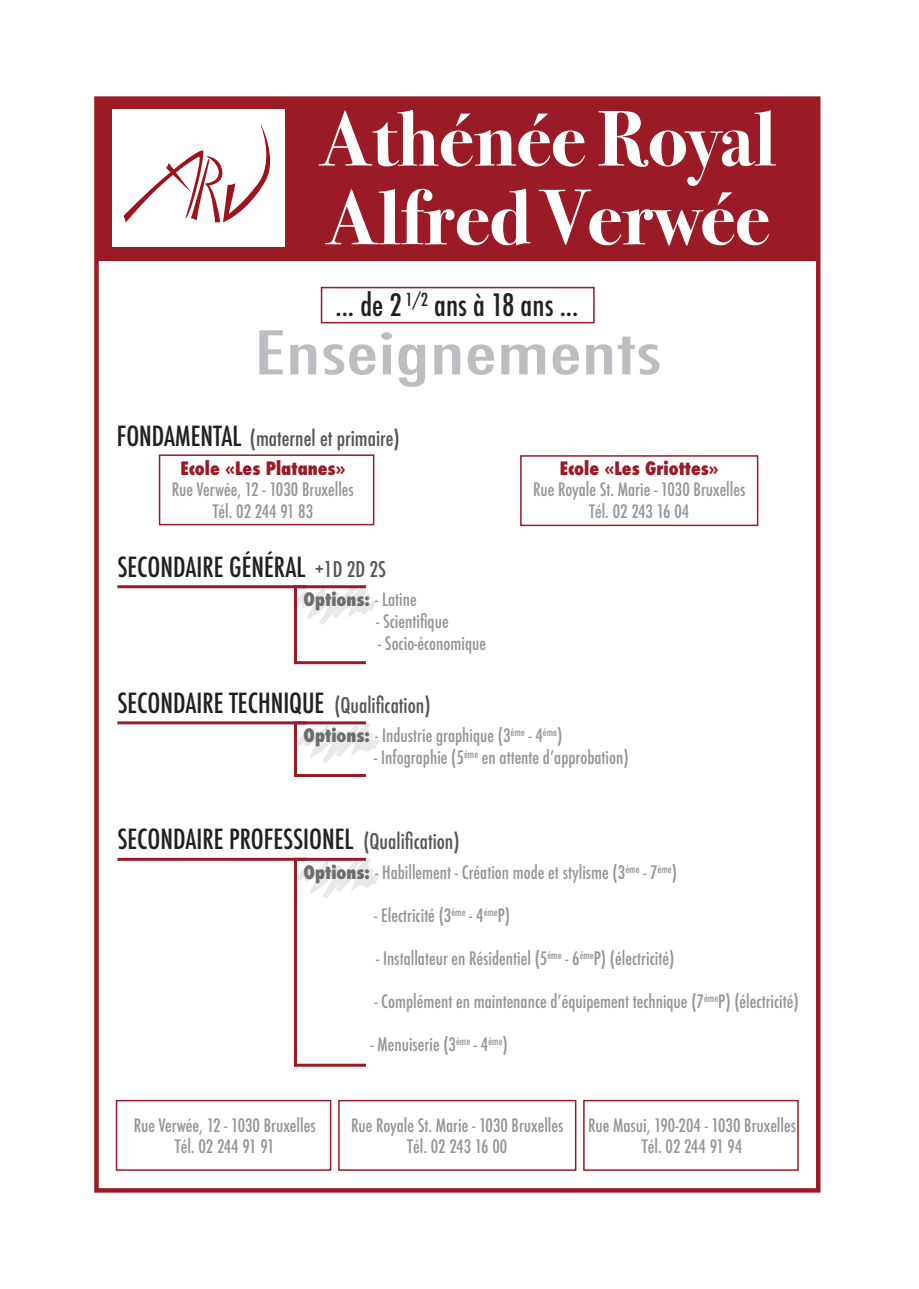
<style>
.page{position:relative;width:919px;height:1289px;background:#fff}
.page>*{position:absolute;margin:0;border:0;box-sizing:border-box;transform-origin:0 0}
.t1{font:700 78.75px "Bodoni Svty Two ITCTT";color:#fff}
.t2{font:500 condensed 58.5px "Futura";color:#bcbdc0;scale:1.48 1}
.t3{font:500 condensed 30px "Futura";color:#231f20}
.t4{font:500 condensed 27px "Futura";color:#231f20}
.t5{font:500 condensed 21px "Futura";color:#545557}
.t6{font:500 condensed 18px "Futura";color:#939598}
.t7{font:800 condensed 18px "Futura";color:#9a1b25}
.t8{font:800 condensed 18px "Futura";color:#6c6d70}
.s1{font-size:27px;color:#231f20}
.s2{font-size:21px;color:#545557}
.s3{font-weight:500;color:#939598}
.s4{font-weight:800;color:#6c6d70}
</style>
<div class="page">
<div style="left:99px;top:99px;width:717px;height:161px;background:#9a1b25"></div>
<div style="left:112px;top:109px;width:173px;height:138px;background:#fff"></div>
<svg style="left:123px;top:125px;width:148px;height:98px"></svg>
<div style="left:159px;top:454px;width:215px;height:71px;border:2px solid #9a1b25"></div>
<div style="left:520px;top:455px;width:238px;height:71px;border:2px solid #9a1b25"></div>
<svg style="left:291px;top:583px;width:86px;height:42px"></svg>
<svg style="left:298px;top:722px;width:82px;height:41px"></svg>
<svg style="left:298px;top:857px;width:82px;height:41px"></svg>
<div style="left:94px;top:96px;width:726px;height:1096px;border:4px solid #9a1b25"></div>
<div style="left:338px;top:1099px;width:238px;height:71px;border:2px solid #9a1b25"></div>
<div style="left:116px;top:1099px;width:215px;height:71px;border:2px solid #9a1b25"></div>
<div style="left:583px;top:1099px;width:215px;height:71px;border:2px solid #9a1b25"></div>
<hr style="left:117px;top:857px;width:189px;height:3px;background:#9a1b25">
<div style="left:294px;top:857px;width:73px;height:209px;border:3px solid #9a1b25"></div>
<hr style="left:117px;top:721px;width:189px;height:3px;background:#9a1b25">
<div style="left:294px;top:721px;width:73px;height:56px;border:3px solid #9a1b25"></div>
<hr style="left:117px;top:585px;width:189px;height:3px;background:#9a1b25">
<div style="left:294px;top:585px;width:73px;height:79px;border:3px solid #9a1b25"></div>
<div style="left:321px;top:287px;width:273px;height:36px;border:2px solid #9a1b25"></div>
<p class="t1" style="left:318px;top:74px;width:459px">Athénée Royal</p>
<p class="t1" style="left:325px;top:152px;width:446px">Alfred Verwée</p>
<p class="t3" style="left:335px;top:285px;width:244px">... de 2 <sup>1/2</sup> ans à 18 ans ...</p>
<p class="t2" style="left:254px;top:315px;width:276px">Enseignements</p>
<p class="t5" style="left:117px;top:424px;width:284px"><span class="s1">FONDAMENTAL</span> (maternel et primaire)</p>
<p class="t7" style="left:180px;top:455px;width:167px">Ecole «Les Platanes»</p>
<p class="t6" style="left:172px;top:478px;width:183px">Rue Verwée, 12 - 1030 Bruxelles</p>
<p class="t6" style="left:213px;top:499px;width:102px">Tél. 02 244 91 83</p>
<p class="t7" style="left:559px;top:455px;width:160px">Ecole «Les Griottes»</p>
<p class="t6" style="left:533px;top:478px;width:214px">Rue Royale St. Marie - 1030 Bruxelles</p>
<p class="t6" style="left:589px;top:499px;width:102px">Tél. 02 243 16 04</p>
<p class="t4" style="left:117px;top:549px;width:270px">SECONDAIRE GÉNÉRAL <span class="s2">+1D 2D 2S</span></p>
<p class="t8" style="left:303px;top:587px;width:115px">Options: <span class="s3">- Latine</span></p>
<p class="t6" style="left:376px;top:610px;width:74px">- Scientifique</p>
<p class="t6" style="left:378px;top:631px;width:109px">- Socio-économique</p>
<p class="t4" style="left:117px;top:685px;width:314px">SECONDAIRE TECHNIQUE <span class="s2">(Qualification)</span></p>
<p class="t6" style="left:303px;top:724px;width:260px"><span class="s4">Options:</span> - Industrie graphique (3<sup>éme</sup> - 4<sup>éme</sup>)</p>
<p class="t6" style="left:374px;top:745px;width:256px">- Infographie (5<sup>éme</sup> en attente d’approbation)</p>
<p class="t4" style="left:117px;top:821px;width:343px">SECONDAIRE PROFESSIONEL <span class="s2">(Qualification)</span></p>
<p class="t6" style="left:303px;top:860px;width:375px"><span class="s4">Options:</span> - Habillement - Création mode et stylisme (3<sup>éme</sup> - 7<sup>éme</sup>)</p>
<p class="t6" style="left:374px;top:903px;width:137px">- Electricité (3<sup>éme</sup> - 4<sup>éme</sup>P)</p>
<p class="t6" style="left:376px;top:946px;width:299px">- Installateur en Résidentiel (5<sup>éme</sup> - 6<sup>éme</sup>P) (électricité)</p>
<p class="t6" style="left:374px;top:990px;width:426px">- Complément en maintenance d’équipement technique (7<sup>éme</sup>P) (électricité)</p>
<p class="t6" style="left:370px;top:1033px;width:139px">- Menuiserie (3<sup>éme</sup> - 4<sup>éme</sup>)</p>
<p class="t6" style="left:134px;top:1113px;width:183px">Rue Verwée, 12 - 1030 Bruxelles</p>
<p class="t6" style="left:175px;top:1134px;width:101px">Tél. 02 244 91 91</p>
<p class="t6" style="left:351px;top:1113px;width:214px">Rue Royale St. Marie - 1030 Bruxelles</p>
<p class="t6" style="left:407px;top:1134px;width:102px">Tél. 02 243 16 00</p>
<p class="t6" style="left:588px;top:1113px;width:209px">Rue Masui, 190-204 - 1030 Bruxelles</p>
<p class="t6" style="left:642px;top:1134px;width:102px">Tél. 02 244 91 94</p>
</div>
